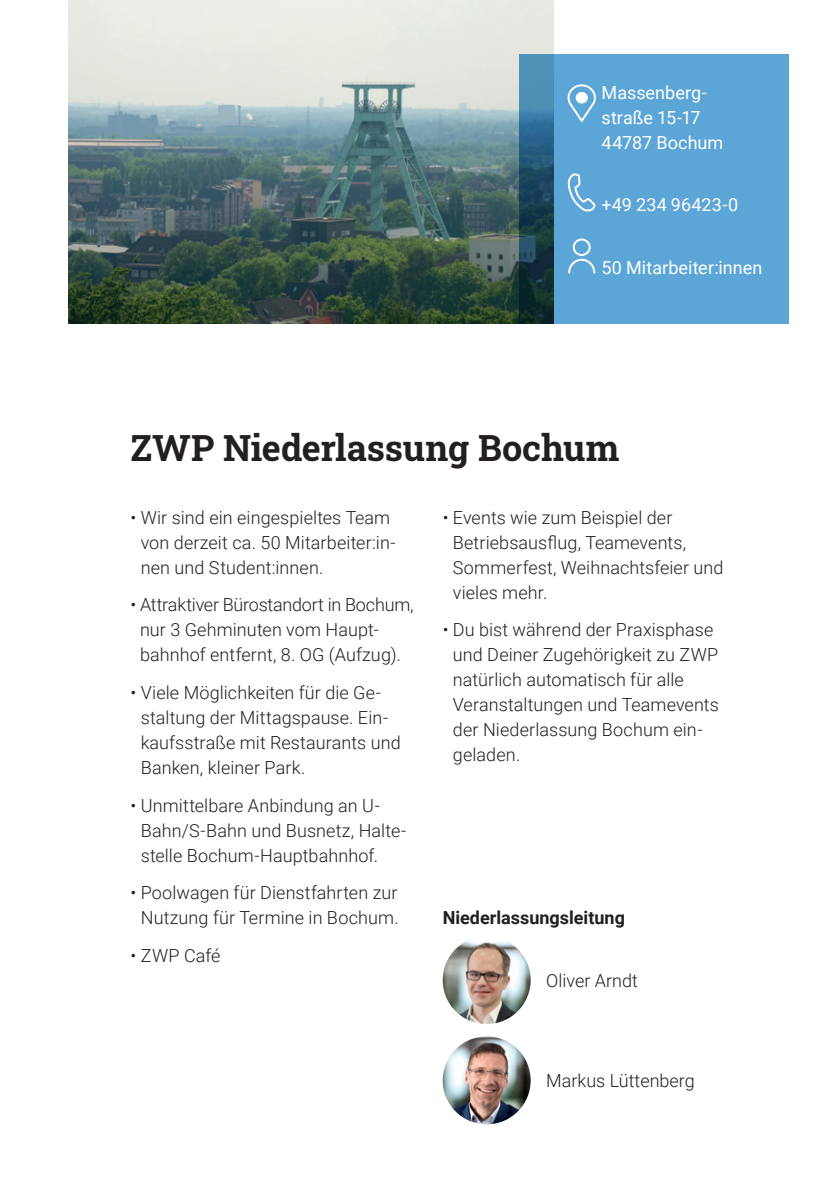
<style>
.page{position:relative;width:840px;height:1191px;background:#fff}
.page>*{position:absolute;margin:0;border:0;box-sizing:border-box;transform-origin:0 0}
.t1{font:36px "Roboto Slab";letter-spacing:-.005em;color:#231f20}
.t2{font:300 18px/25px "Roboto";letter-spacing:.005em;color:#231f20}
.t3{font:18px/25px "Roboto";letter-spacing:.005em;color:#fff}
.t4{font:700 18px "Roboto";color:#231f20}
</style>
<div class="page">
<img style="left:68px;top:0;width:485px;height:323px">
<img style="left:442px;top:1036px;width:88px;height:88px;border-radius:44px">
<img style="left:442px;top:936px;width:88px;height:88px;border-radius:44px">
<div style="left:519px;top:54px;width:269px;height:269px;background:#5ba5d7"></div>
<svg style="left:567px;top:84px;width:29px;height:38px"></svg>
<div style="left:572px;top:238px;width:18px;height:18px;border:2px solid #fff;border-radius:50%"></div>
<svg style="left:568px;top:258px;width:28px;height:16px"></svg>
<svg style="left:567px;top:173px;width:29px;height:39px"></svg>
<p class="t3" style="left:601px;top:79px;width:107px">Massenberg&shy;straße 15-17</p>
<p class="t3" style="left:601px;top:129px;width:123px">44787 Bochum</p>
<p class="t3" style="left:601px;top:192px;width:138px">+49 234 96423-0</p>
<p class="t3" style="left:601px;top:254px;width:162px">50 Mitarbeiter:innen</p>
<p class="t1" style="left:130px;top:423px;width:490px">ZWP Niederlassung Bochum</p>
<p class="t2" style="left:141px;top:504px;width:256px;text-indent:-10px">• Wir sind ein eingespieltes Team von derzeit ca. 50 Mitarbeiter:in&shy;nen und Student:innen.</p>
<p class="t2" style="left:140px;top:592px;width:275px;text-indent:-9px">• Attraktiver Bürostandort in Bochum, nur 3 Gehminuten vom Haupt&shy;bahnhof entfernt, 8. OG (Aufzug).</p>
<p class="t2" style="left:141px;top:679px;width:261px;text-indent:-10px">• Viele Möglichkeiten für die Ge&shy;staltung der Mittagspause. Ein&shy;kaufsstraße mit Restaurants und<br>Banken, kleiner Park.</p>
<p class="t2" style="left:141px;top:792px;width:267px;text-indent:-10px">• Unmittelbare Anbindung an U-<br>Bahn/S-Bahn und Busnetz, Halte&shy;stelle Bochum-Hauptbahnhof.</p>
<p class="t2" style="left:130px;top:879px;width:269px;text-align:center">• Poolwagen für Dienstfahrten zur<br>Nutzung für Termine in Bochum.</p>
<p class="t2" style="left:130px;top:942px;width:91px">• ZWP Café</p>
<p class="t2" style="left:452px;top:504px;width:272px;text-indent:-10px">• Events wie zum Beispiel der<br>Betriebsausflug, Teamevents,<br>Sommerfest, Weihnachtsfeier und vieles mehr.</p>
<p class="t2" style="left:452px;top:617px;width:267px;text-indent:-10px">• Du bist während der Praxisphase und Deiner Zugehörigkeit zu ZWP natürlich automatisch für alle<br>Veranstaltungen und Teamevents der Niederlassung Bochum ein&shy;geladen.</p>
<p class="t4" style="left:442px;top:905px;width:184px">Niederlassungsleitung</p>
<p class="t2" style="left:546px;top:967px;width:93px">Oliver Arndt</p>
<p class="t2" style="left:546px;top:1067px;width:150px">Markus Lüttenberg</p>
</div>
